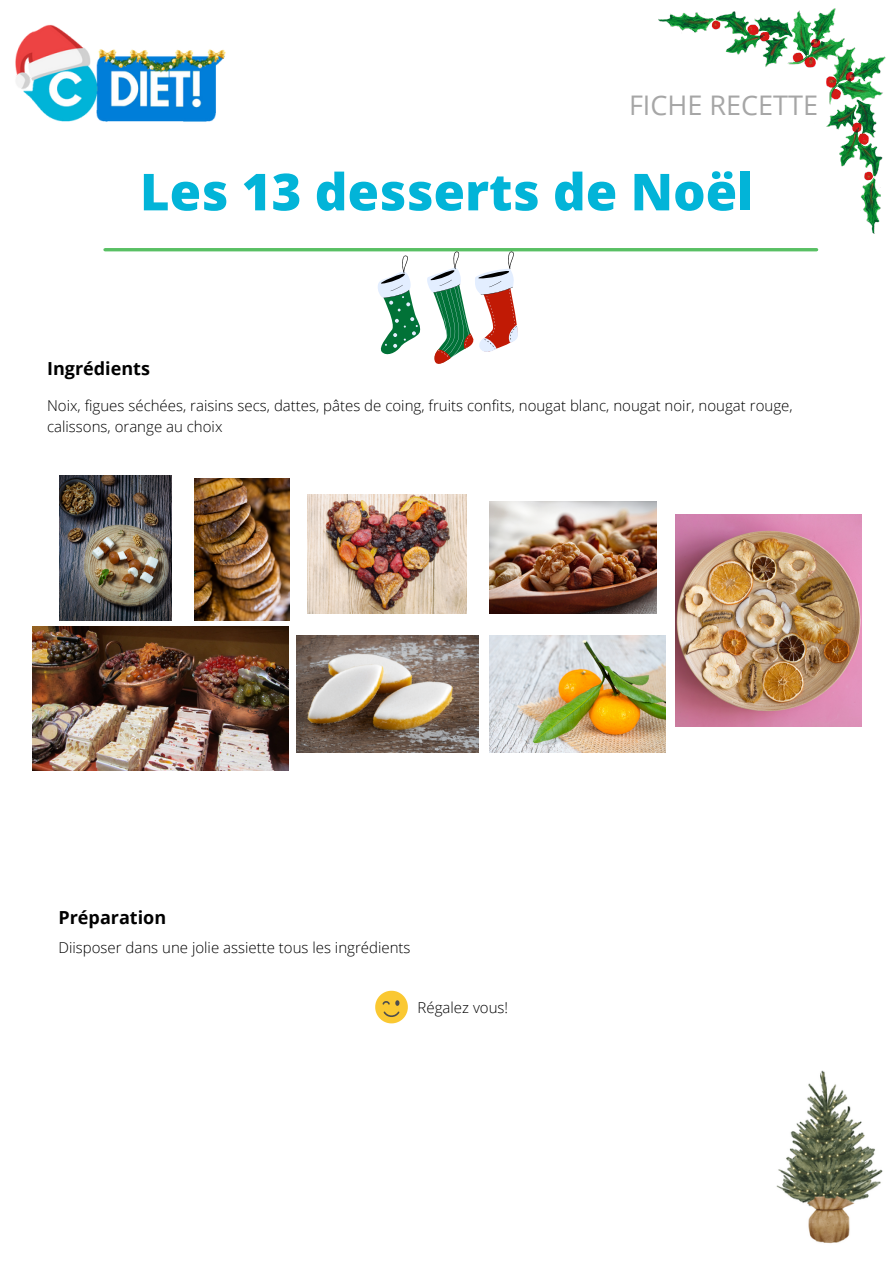
<style>
.page{position:relative;width:894px;height:1264px;background:#fff}
.page>*{position:absolute;margin:0;border:0;box-sizing:border-box;transform-origin:0 0}
.t1{font:800 51px "Open Sans";color:#02b4d8}
.t2{font:27px "Open Sans";color:#a6a6a6}
.t3{font:700 18px "Open Sans";color:#000}
.t4{font:300 15px/20.2px "Open Sans";color:#000}
</style>
<div class="page">
<svg style="left:375px;top:990px;width:33px;height:33px"></svg>
<hr style="left:105px;top:248px;width:711px;height:3px;background:#59c064">
<img style="left:658px;top:8px;width:228px;height:226px">
<svg style="left:375px;top:251px;width:143px;height:113px"></svg>
<img style="left:776px;top:1070px;width:107px;height:174px">
<img style="left:15px;top:24px;width:211px;height:98px">
<img style="left:489px;top:502px;width:167px;height:111px">
<img style="left:675px;top:515px;width:186px;height:211px">
<img style="left:194px;top:478px;width:95px;height:142px">
<img style="left:59px;top:475px;width:113px;height:146px">
<img style="left:32px;top:626px;width:257px;height:144px">
<img style="left:489px;top:635px;width:176px;height:117px">
<img style="left:296px;top:635px;width:182px;height:117px">
<img style="left:308px;top:494px;width:158px;height:119px">
<p class="t2" style="left:628px;top:86px;width:190px">FICHE RECETTE</p>
<p class="t1" style="left:140px;top:156px;width:615px">Les 13 desserts de Noël</p>
<p class="t3" style="left:47px;top:355px;width:104px">Ingrédients</p>
<p class="t4" style="left:47px;top:395px;width:746px">Noix, figues séchées, raisins secs, dattes, pâtes de coing, fruits confits, nougat blanc, nougat noir, nougat rouge, calissons, orange au choix</p>
<p class="t3" style="left:58px;top:905px;width:109px">Préparation</p>
<p class="t4" style="left:58px;top:936px;width:353px">Diisposer dans une jolie assiette tous les ingrédients</p>
<p class="t4" style="left:417px;top:997px;width:92px">Régalez vous!</p>
</div>
